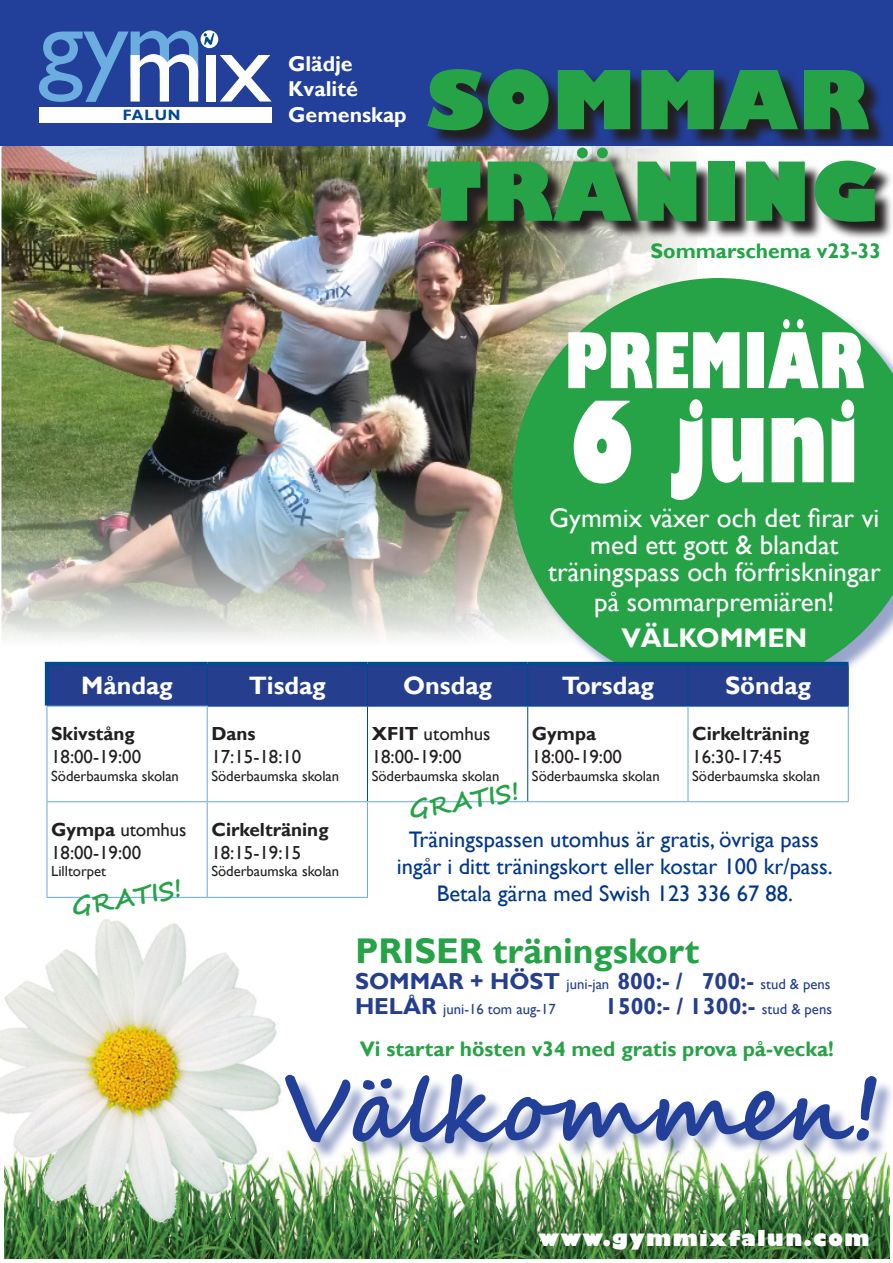
<style>
.page{position:relative;width:893px;height:1263px;background:#fff}
.page>*{position:absolute;margin:0;border:0;box-sizing:border-box;transform-origin:0 0}
.t1{font:800 condensed 109.5px "Gill Sans";color:#fff}
.t2{font:700 90.3px "Segoe Script";color:#223f99}
.t3{font:800 79.5px "Gill Sans";color:#25a346}
.t4{font:800 condensed 75px "Gill Sans";color:#fff}
.t5{font:700 35.7px "Gill Sans";color:#25a346}
.t6{font:27px/27px "Gill Sans";color:#fff;text-align:center}
.t7{font:700 25.2px "Gill Sans";color:#fff}
.t8{font:700 25.2px "Segoe Script";color:#25a346}
.t9{font:700 23.1px "Gill Sans";color:#253f8e}
.t10{font:22.5px/27px "Gill Sans";color:#00378b;text-align:center}
.t11{font:700 21.45px/25.7px "Gill Sans";color:#fff}
.t12{font:700 21px "Gill Sans";color:#25a346}
.t13{font:800 21px "Gill Sans";letter-spacing:.06em;color:#fff}
.t14{font:18.9px/22.6px "Gill Sans";color:#231f20}
.t15{font:700 18.9px "Gill Sans";color:#231f20}
.t16{font:700 15px "Gill Sans";letter-spacing:.06em;color:#014990}
.t17{font:14.7px "Gill Sans";color:#231f20}
.t18{font:14.7px "Gill Sans";color:#253f8e}
.s1{font-weight:700}
.s2{font-weight:400;font-size:14.7px}
.s3{font-weight:700;font-size:23.1px}
</style>
<div class="page">
<img style="left:3px;top:147px;width:692px;height:559px">
<div style="left:0;top:0;width:893px;height:145px;background:#223f99"></div>
<svg style="left:39px;top:30px;width:233px;height:72px"></svg>
<div style="left:39px;top:107px;width:233px;height:16px;background:#fff"></div>
<svg style="left:512px;top:278px;width:381px;height:390px;background:#3faa59"></svg>
<div style="left:49px;top:666px;width:799px;height:40px;background:#253f8e"></div>
<svg style="left:47px;top:707px;width:801px;height:190px"></svg>
<hr style="left:45px;top:662px;width:162px;height:4px;background:#014990">
<hr style="left:45px;top:666px;width:4px;height:40px;background:#014990">
<hr style="left:207px;top:662px;width:160px;height:4px;background:#014990">
<hr style="left:367px;top:662px;width:161px;height:4px;background:#014990">
<hr style="left:528px;top:662px;width:160px;height:4px;background:#014990">
<hr style="left:688px;top:662px;width:160px;height:4px;background:#014990">
<hr style="left:207px;top:666px;width:1px;height:40px;background:#014990">
<hr style="left:367px;top:666px;width:1px;height:40px;background:#014990">
<hr style="left:527px;top:666px;width:1px;height:40px;background:#014990">
<hr style="left:688px;top:666px;width:1px;height:40px;background:#014990">
<hr style="left:848px;top:666px;width:1px;height:40px;background:#014990">
<hr style="left:208px;top:706px;width:159px;height:1px;background:#014990">
<hr style="left:528px;top:706px;width:160px;height:1px;background:#014990">
<hr style="left:688px;top:706px;width:160px;height:1px;background:#014990">
<hr style="left:528px;top:801px;width:160px;height:1px;background:#6caddf">
<hr style="left:688px;top:801px;width:161px;height:1px;background:#6caddf">
<hr style="left:46px;top:706px;width:162px;height:1px;background:#6caddf">
<hr style="left:207px;top:707px;width:1px;height:94px;background:#6caddf">
<hr style="left:46px;top:801px;width:161px;height:1px;background:#6caddf">
<hr style="left:46px;top:707px;width:1px;height:94px;background:#6caddf">
<hr style="left:46px;top:802px;width:1px;height:95px;background:#6caddf">
<hr style="left:687px;top:706px;width:1px;height:95px;background:#6caddf">
<hr style="left:848px;top:706px;width:1px;height:95px;background:#6caddf">
<hr style="left:367px;top:706px;width:161px;height:1px;background:#014990">
<hr style="left:367px;top:706px;width:1px;height:95px;background:#014990">
<hr style="left:527px;top:706px;width:1px;height:95px;background:#014990">
<hr style="left:367px;top:801px;width:161px;height:1px;background:#6caddf">
<hr style="left:207px;top:801px;width:160px;height:1px;background:#6caddf">
<hr style="left:207px;top:802px;width:1px;height:95px;background:#6caddf">
<hr style="left:367px;top:802px;width:1px;height:95px;background:#6caddf">
<hr style="left:207px;top:897px;width:161px;height:1px;background:#6caddf">
<img style="left:342px;top:1161px;width:547px;height:97px">
<div style="left:288px;top:1077px;width:605px;height:84px;background:#253f8e;opacity:.47"></div>
<img style="left:0;top:873px;width:342px;height:386px">
<svg style="left:430px;top:74px;width:463px;height:166px"></svg>
<p class="t11" style="left:288px;top:51px;width:71px">Glädje<br>Kvalité</p>
<p class="t16" style="left:123px;top:106px;width:59px">FALUN</p>
<p class="t11" style="left:288px;top:103px;width:120px">Gemenskap</p>
<p class="t3" style="left:426px;top:50px;width:445px">SOMMAR</p>
<p class="t3" style="left:426px;top:142px;width:454px">TRÄNING</p>
<p class="t12" style="left:650px;top:238px;width:232px">Sommarschema v23-33</p>
<p class="t4" style="left:565px;top:314px;width:301px">PREMIÄR</p>
<p class="t1" style="left:570px;top:373px;width:289px">6 juni</p>
<p class="t6" style="left:548px;top:505px;width:334px">Gymmix växer och det firar vi med ett gott &amp; blandat träningspass och förfriskningar</p>
<p class="t6" style="left:594px;top:584px;width:242px;line-height:36px">på sommarpremiären!<br><span class="s1">VÄLKOMMEN</span></p>
<p class="t7" style="left:81px;top:670px;width:93px">Måndag</p>
<p class="t7" style="left:249px;top:670px;width:79px">Tisdag</p>
<p class="t7" style="left:403px;top:670px;width:90px">Onsdag</p>
<p class="t7" style="left:562px;top:670px;width:94px">Torsdag</p>
<p class="t7" style="left:725px;top:670px;width:88px">Söndag</p>
<p class="t14" style="left:51px;top:723px;width:91px"><span class="s1">Skivstång<br></span>18:00-19:00</p>
<p class="t17" style="left:51px;top:767px;width:129px">Söderbaumska skolan</p>
<p class="t14" style="left:372px;top:723px;width:120px"><span class="s1">XFIT</span> utomhus</p>
<p class="t14" style="left:372px;top:746px;width:91px">18:00-19:00</p>
<p class="t17" style="left:372px;top:767px;width:129px">Söderbaumska skolan</p>
<p class="t15" style="left:532px;top:722px;width:66px">Gympa</p>
<p class="t14" style="left:532px;top:746px;width:91px">18:00-19:00</p>
<p class="t17" style="left:532px;top:767px;width:129px">Söderbaumska skolan</p>
<p class="t15" style="left:692px;top:722px;width:119px">Cirkelträning</p>
<p class="t14" style="left:692px;top:746px;width:91px">16:30-17:45</p>
<p class="t17" style="left:692px;top:767px;width:129px">Söderbaumska skolan</p>
<p class="t15" style="left:211px;top:722px;width:46px">Dans</p>
<p class="t14" style="left:211px;top:746px;width:91px">17:15-18:10</p>
<p class="t17" style="left:211px;top:767px;width:129px">Söderbaumska skolan</p>
<p class="t8" style="left:405px;top:790px;width:114px;rotate:-10deg">GRATIS!</p>
<p class="t14" style="left:51px;top:819px;width:137px"><span class="s1">Gympa</span> utomhus<br>18:00-19:00</p>
<p class="t17" style="left:51px;top:863px;width:56px">Lilltorpet</p>
<p class="t15" style="left:211px;top:818px;width:119px">Cirkelträning</p>
<p class="t14" style="left:211px;top:841px;width:91px">18:15-19:15</p>
<p class="t17" style="left:211px;top:863px;width:129px">Söderbaumska skolan</p>
<p class="t10" style="left:397px;top:826px;width:437px">Träningspassen utomhus är gratis, övriga pass ingår i ditt träningskort eller kostar 100 kr/pass.<br>Betala gärna med Swish 123 336 67 88.</p>
<p class="t5" style="left:355px;top:930px;width:346px">PRISER träningskort</p>
<p class="t9" style="left:355px;top:967px;width:477px">SOMMAR + HÖST <span class="s2">juni-jan</span> 800:- / 700:- <span class="s2">stud &amp; pens</span></p>
<p class="t18" style="left:355px;top:1000px;width:202px"><span class="s3">HELÅR</span> juni-16 tom aug-17</p>
<p class="t9" style="left:605px;top:992px;width:229px">1500:- / 1300:- <span class="s2">stud &amp; pens</span></p>
<p class="t8" style="left:68px;top:887px;width:114px;rotate:-10deg">GRATIS!</p>
<p class="t12" style="left:360px;top:1037px;width:475px">Vi startar hösten v34 med gratis prova på-vecka!</p>
<p class="t2" style="left:284px;top:1036px;width:599px">Välkommen!</p>
<p class="t13" style="left:538px;top:1225px;width:333px">www.gymmixfalun.com</p>
</div>
